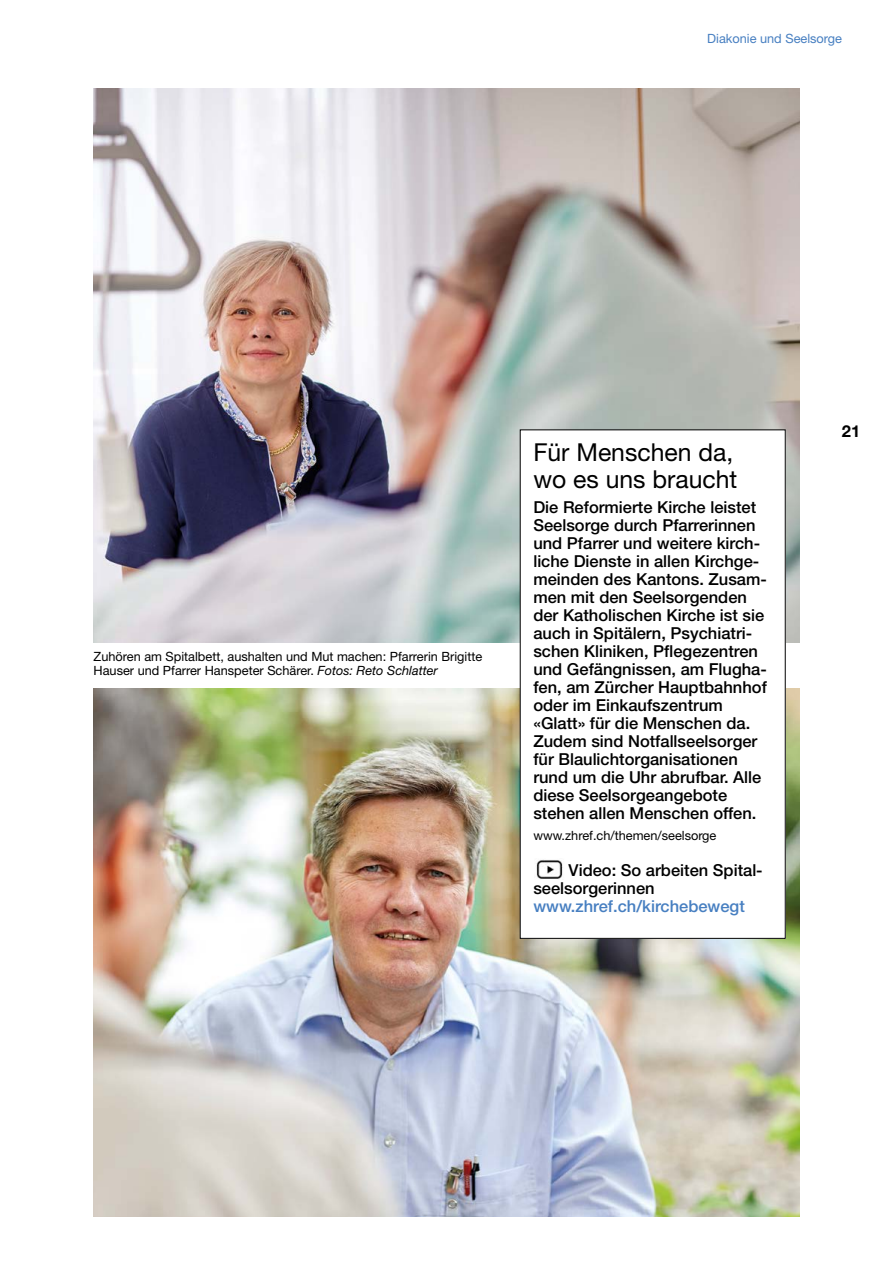
<style>
.page{position:relative;width:893px;height:1263px;background:#fff}
.page>*{position:absolute;margin:0;border:0;box-sizing:border-box;transform-origin:0 0}
.t1{font:24.75px/27px "Helvetica Neue LT Pro";color:#000}
.t2{font:500 16.5px/18px "Helvetica Neue LT Pro";color:#000}
.t3{font:500 16.5px "Helvetica Neue LT Pro";color:#477fc1}
.t4{font:700 16.5px "Helvetica Neue LT Pro";color:#000}
.t5{font:12.75px/13.6px "Helvetica Neue LT Pro";color:#000}
.t6{font:12.75px "Helvetica Neue LT Pro";color:#477fc1}
.s1{font-style:italic}
</style>
<div class="page">
<img style="left:94px;top:689px;width:705px;height:527px">
<img style="left:94px;top:88px;width:705px;height:554px">
<div style="left:520px;top:430px;width:265px;height:508px;background:#fff"></div>
<img style="left:536px;top:859px;width:27px;height:20px">
<p class="t6" style="left:707px;top:31px;width:136px">Diakonie und Seelsorge</p>
<p class="t5" style="left:94px;top:649px;width:390px">Zuhören am Spitalbett, aushalten und Mut machen: Pfarrerin Brigitte<br>Hauser und Pfarrer Hanspeter Schärer. <span class="s1">Fotos: Reto Schlatter</span></p>
<h1 class="t1" style="left:533px;top:438px;width:205px">Für Menschen da, wo es uns braucht</h1>
<p class="t2" style="left:533px;top:498px;width:235px">Die Reformierte Kirche leistet<br>Seelsorge durch Pfarrerinnen und Pfarrer und weitere kirch&shy;liche Dienste in allen Kirchge&shy;meinden des Kantons. Zusam&shy;men mit den Seelsorgenden der Katholischen Kirche ist sie auch in Spitälern, Psychiatri&shy;schen Kliniken, Pflegezentren und Gefängnissen, am Flugha&shy;fen, am Zürcher Hauptbahnhof oder im Einkaufszentrum «Glatt» für die Menschen da.<br>Zudem sind Notfallseelsorger für Blaulichtorganisationen rund um die Uhr abrufbar. Alle diese Seelsorgeangebote stehen allen Menschen offen.</p>
<p class="t5" style="left:533px;top:829px;width:185px">www.zhref.ch/themen/seelsorge</p>
<p class="t2" style="left:533px;top:861px;width:231px;text-indent:35px">Video: So arbeiten Spital&shy;seelsorgerinnen</p>
<p class="t3" style="left:533px;top:896px;width:213px">www.zhref.ch/kirchebewegt</p>
<p class="t4" style="left:842px;top:421px;width:20px">21</p>
</div>
